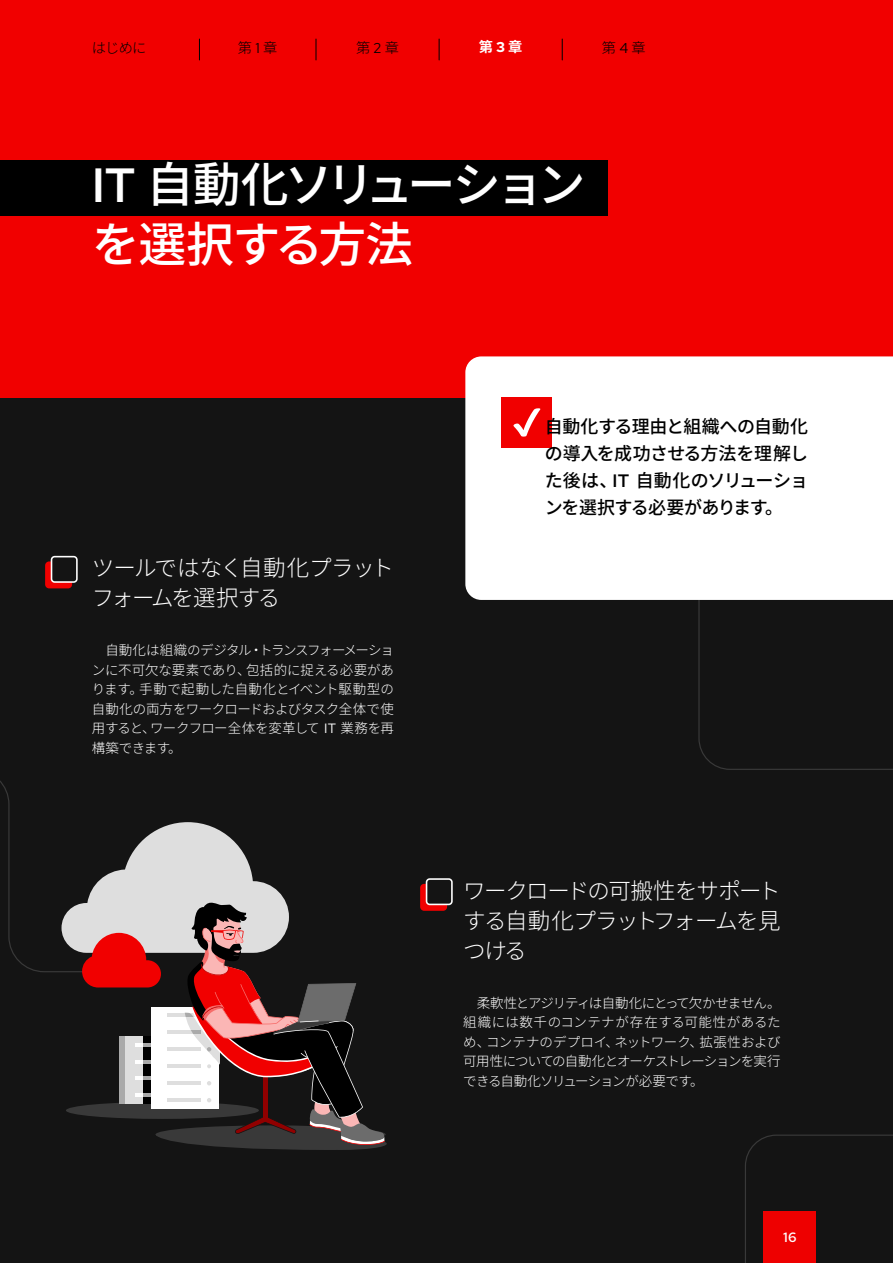
<style>
.page{position:relative;width:893px;height:1263px;background:#fff}
.page>*{position:absolute;margin:0;border:0;box-sizing:border-box;transform-origin:0 0}
.t1{font:500 48px/60px "Noto Sans JP";letter-spacing:-.08em;color:#fff}
.t2{font:300 22.5px/30px "Noto Sans JP";letter-spacing:-.065em;color:#fff}
.t3{font:500 18px/27px "Noto Sans JP";letter-spacing:-.03em;color:#000;text-align:justify}
.t4{font:300 14.25px "Noto Sans JP";color:#000}
.t5{font:700 14.25px "Noto Sans JP";color:#fff}
.t6{font:300 13.5px/19.5px "Noto Sans JP";letter-spacing:-.055em;color:#fff;text-align:justify}
.t7{font:500 13.5px "Red Hat Text";color:#fff}
.s1{font-family:"Red Hat Text";font-weight:400}
.s2{font-family:"Red Hat Text"}
</style>
<div class="page">
<div style="left:0;top:397px;width:893px;height:866px;background:#141414"></div>
<div style="left:0;top:0;width:893px;height:397px;background:#f10000"></div>
<div style="left:294px;top:1137px;width:93px;height:13px;background:#393939;border-radius:50%"></div>
<svg style="left:0;top:781px;width:385px;height:369px"></svg>
<svg style="left:46px;top:562px;width:25px;height:26px"></svg>
<div style="left:45px;top:561px;width:27px;height:27px;border:2px solid #f10000;border-radius:3px"></div>
<div style="left:52px;top:557px;width:25px;height:25px;background:#141414;border-radius:3px"></div>
<div style="left:51px;top:556px;width:27px;height:27px;border:2px solid #fff;border-radius:3px"></div>
<svg style="left:421px;top:885px;width:25px;height:25px"></svg>
<div style="left:420px;top:884px;width:27px;height:27px;border:2px solid #f10000;border-radius:3px"></div>
<div style="left:427px;top:879px;width:25px;height:25px;background:#141414;border-radius:3px"></div>
<div style="left:426px;top:878px;width:27px;height:27px;border:2px solid #fff;border-radius:3px"></div>
<svg style="left:698px;top:600px;width:195px;height:663px"></svg>
<div style="left:465px;top:356px;width:428px;height:244px;background:#fff"></div>
<div style="left:502px;top:397px;width:50px;height:51px;background:#f10000"></div>
<svg style="left:513px;top:408px;width:27px;height:29px"></svg>
<div style="left:763px;top:1211px;width:53px;height:52px;background:#e00"></div>
<svg style="left:199px;top:39px;width:1px;height:21px"></svg>
<svg style="left:316px;top:39px;width:1px;height:21px"></svg>
<svg style="left:439px;top:39px;width:1px;height:21px"></svg>
<svg style="left:562px;top:39px;width:1px;height:21px"></svg>
<div style="left:0;top:160px;width:608px;height:56px;background:#000"></div>
<p class="t4" style="left:92px;top:40px;width:56px">はじめに</p>
<p class="t4" style="left:238px;top:40px;width:41px">第 <span class="s1">1</span> 章</p>
<p class="t4" style="left:356px;top:40px;width:44px">第 <span class="s1">2</span> 章</p>
<p class="t5" style="left:479px;top:39px;width:45px">第 <span class="s2">3</span> 章</p>
<p class="t4" style="left:602px;top:40px;width:45px">第 <span class="s1">4</span> 章</p>
<h1 class="t1" style="left:92px;top:155px;width:495px"><span class="s2">IT</span> 自動化ソリューションを選択する方法</h1>
<h2 class="t2" style="left:92px;top:553px;width:304px">ツールではなく自動化プラットフォームを選択する</h2>
<p class="t6" style="left:92px;top:641px;width:304px;text-indent:14px">自動化は組織のデジタル・トランスフォーメーションに不可欠な要素であり、包括的に捉える必要があります。手動で起動した自動化とイベント駆動型の自動化の両方をワークロードおよびタスク全体で使用すると、ワークフロー全体を変革して <span class="s1">IT</span> 業務を再構築できます。</p>
<h3 class="t3" style="left:545px;top:413px;width:265px">自動化する理由と組織への自動化の導入を成功させる方法を理解した後は、<span class="s2">IT</span> 自動化のソリューションを選択する必要があります。</h3>
<h2 class="t2" style="left:463px;top:876px;width:319px;text-align:justify">ワークロードの可搬性をサポートする自動化プラットフォームを見つける</h2>
<p class="t6" style="left:463px;top:993px;width:319px;text-indent:13px">柔軟性とアジリティは自動化にとって欠かせません。組織には数千のコンテナが存在する可能性があるため、コンテナのデプロイ、ネットワーク、拡張性および可用性についての自動化とオーケストレーションを実行できる自動化ソリューションが必要です。</p>
<p class="t7" style="left:783px;top:1228px;width:15px">16</p>
</div>
